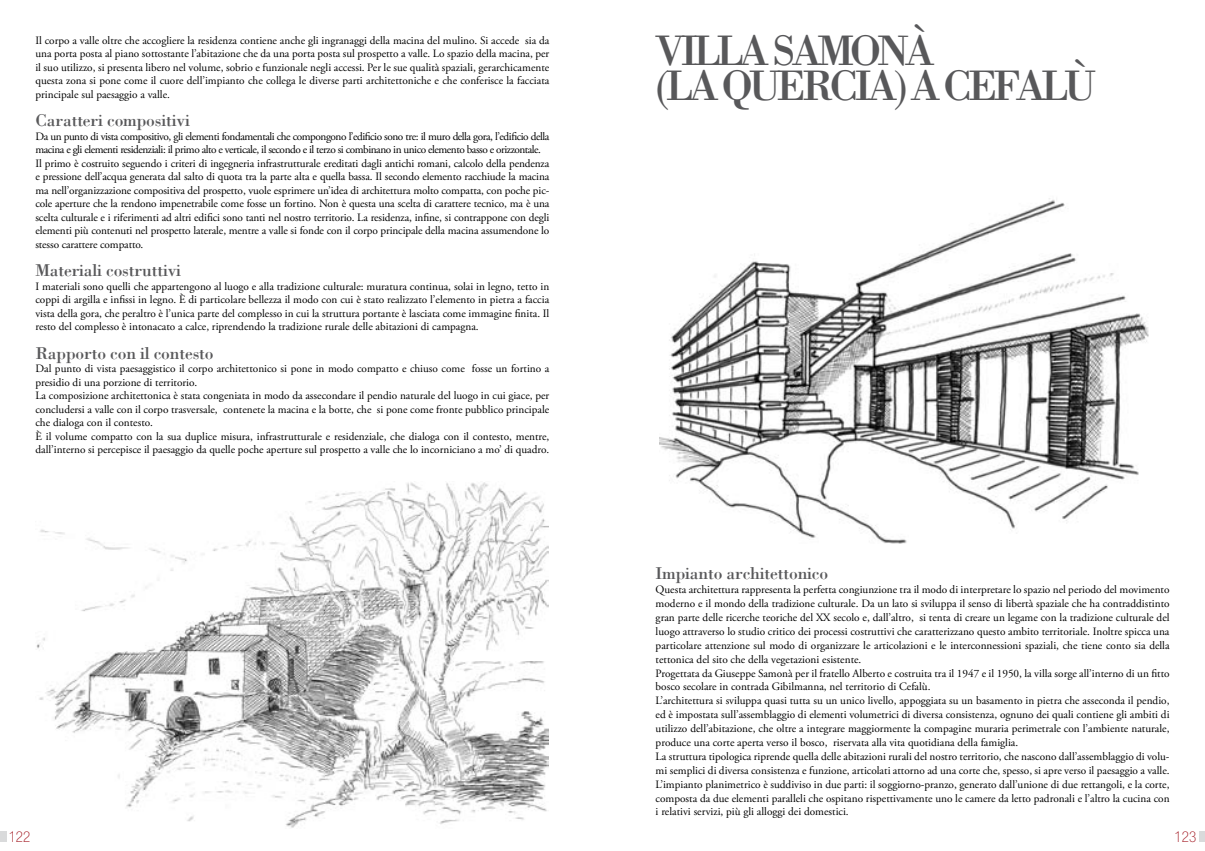
<style>
.page{position:relative;width:1205px;height:851px;background:#fff}
.page>*{position:absolute;margin:0;border:0;box-sizing:border-box;transform-origin:0 0}
.t1{font:43.75px/35px "Bodoni";letter-spacing:-.09em;color:#58585a}
.t2{font:17.5px "Bodoni";letter-spacing:-.01em;color:#58585a}
.t3{font:100 condensed 15px "Helvetica Neue LT Std";color:#a0121b}
.t4{font:11.25px/13.5px "Adobe Garamond Pro";color:#000}
</style>
<div class="page">
<div style="left:0;top:831px;width:7px;height:11px;background:#d9dadb"></div>
<div style="left:1199px;top:831px;width:6px;height:11px;background:#d9dadb"></div>
<img style="left:36px;top:482px;width:512px;height:345px">
<img style="left:659px;top:198px;width:490px;height:346px">
<p class="t4" style="left:35px;top:34px;width:515px;text-align:justify">Il corpo a valle oltre che accogliere la residenza contiene anche gli ingranaggi della macina del mulino. Si accede sia da una porta posta al piano sottostante l’abitazione che da una porta posta sul prospetto a valle. Lo spazio della macina, per il suo utilizzo, si presenta libero nel volume, sobrio e funzionale negli accessi. Per le sue qualità spaziali, gerarchicamente questa zona si pone come il cuore dell’impianto che collega le diverse parti architettoniche e che conferisce la facciata principale sul paesaggio a valle.</p>
<h2 class="t2" style="left:35px;top:110px;width:156px">Caratteri compositivi</h2>
<p class="t4" style="left:35px;top:130px;width:515px">Da un punto di vista compositivo, gli elementi fondamentali che compongono l’edificio sono tre: il muro della gora, l’edificio della macina e gli elementi residenziali: il primo alto e verticale, il secondo e il terzo si combinano in unico elemento basso e orizzontale.<br>Il primo è costruito seguendo i criteri di ingegneria infrastrutturale ereditati dagli antichi romani, calcolo della pendenza e pressione dell’acqua generata dal salto di quota tra la parte alta e quella bassa. Il secondo elemento racchiude la macina ma nell’organizzazione compositiva del prospetto, vuole esprimere un’idea di architettura molto compatta, con poche pic&shy;cole aperture che la rendono impenetrabile come fosse un fortino. Non è questa una scelta di carattere tecnico, ma è una scelta culturale e i riferimenti ad altri edifici sono tanti nel nostro territorio. La residenza, infine, si contrappone con degli elementi più contenuti nel prospetto laterale, mentre a valle si fonde con il corpo principale della macina assumendone lo stesso carattere compatto.</p>
<h2 class="t2" style="left:35px;top:260px;width:147px">Materiali costruttivi</h2>
<p class="t4" style="left:35px;top:280px;width:515px;text-align:justify">I materiali sono quelli che appartengono al luogo e alla tradizione culturale: muratura continua, solai in legno, tetto in coppi di argilla e infissi in legno. È di particolare bellezza il modo con cui è stato realizzato l’elemento in pietra a faccia vista della gora, che peraltro è l’unica parte del complesso in cui la struttura portante è lasciata come immagine finita. Il resto del complesso è intonacato a calce, riprendendo la tradizione rurale delle abitazioni di campagna.</p>
<h2 class="t2" style="left:35px;top:342px;width:180px">Rapporto con il contesto</h2>
<p class="t4" style="left:35px;top:362px;width:515px">Dal punto di vista paesaggistico il corpo architettonico si pone in modo compatto e chiuso come fosse un fortino a presidio di una porzione di territorio.<br>La composizione architettonica è stata congeniata in modo da assecondare il pendio naturale del luogo in cui giace, per concludersi a valle con il corpo trasversale, contenete la macina e la botte, che si pone come fronte pubblico principale che dialoga con il contesto.<br>È il volume compatto con la sua duplice misura, infrastrutturale e residenziale, che dialoga con il contesto, mentre, dall’interno si percepisce il paesaggio da quelle poche aperture sul prospetto a valle che lo incorniciano a mo’ di quadro.</p>
<h1 class="t1" style="left:656px;top:32px;width:442px">VILLA SAMONÀ<br>(LA QUERCIA) A CEFALÙ</h1>
<h2 class="t2" style="left:656px;top:562px;width:174px">Impianto architettonico</h2>
<p class="t4" style="left:656px;top:583px;width:515px;line-height:13.9px">Questa architettura rappresenta la perfetta congiunzione tra il modo di interpretare lo spazio nel periodo del movimento moderno e il mondo della tradizione culturale. Da un lato si sviluppa il senso di libertà spaziale che ha contraddistinto gran parte delle ricerche teoriche del XX secolo e, dall’altro, si tenta di creare un legame con la tradizione culturale del luogo attraverso lo studio critico dei processi costruttivi che caratterizzano questo ambito territoriale. Inoltre spicca una particolare attenzione sul modo di organizzare le articolazioni e le interconnessioni spaziali, che tiene conto sia della tettonica del sito che della vegetazioni esistente.<br>Progettata da Giuseppe Samonà per il fratello Alberto e costruita tra il 1947 e il 1950, la villa sorge all’interno di un fitto bosco secolare in contrada Gibilmanna, nel territorio di Cefalù.<br>L’architettura si sviluppa quasi tutta su un unico livello, appoggiata su un basamento in pietra che asseconda il pendio, ed è impostata sull’assemblaggio di elementi volumetrici di diversa consistenza, ognuno dei quali contiene gli ambiti di utilizzo dell’abitazione, che oltre a integrare maggiormente la compagine muraria perimetrale con l’ambiente naturale, produce una corte aperta verso il bosco, riservata alla vita quotidiana della famiglia.<br>La struttura tipologica riprende quella delle abitazioni rurali del nostro territorio, che nascono dall’assemblaggio di volu&shy;mi semplici di diversa consistenza e funzione, articolati attorno ad una corte che, spesso, si apre verso il paesaggio a valle.<br>L’impianto planimetrico è suddiviso in due parti: il soggiorno-pranzo, generato dall’unione di due rettangoli, e la corte, composta da due elementi paralleli che ospitano rispettivamente uno le camere da letto padronali e l’altro la cucina con i relativi servizi, più gli alloggi dei domestici.</p>
<h3 class="t3" style="left:9px;top:828px;width:23px">122</h3>
<h3 class="t3" style="left:1174px;top:828px;width:23px">123</h3>
</div>
